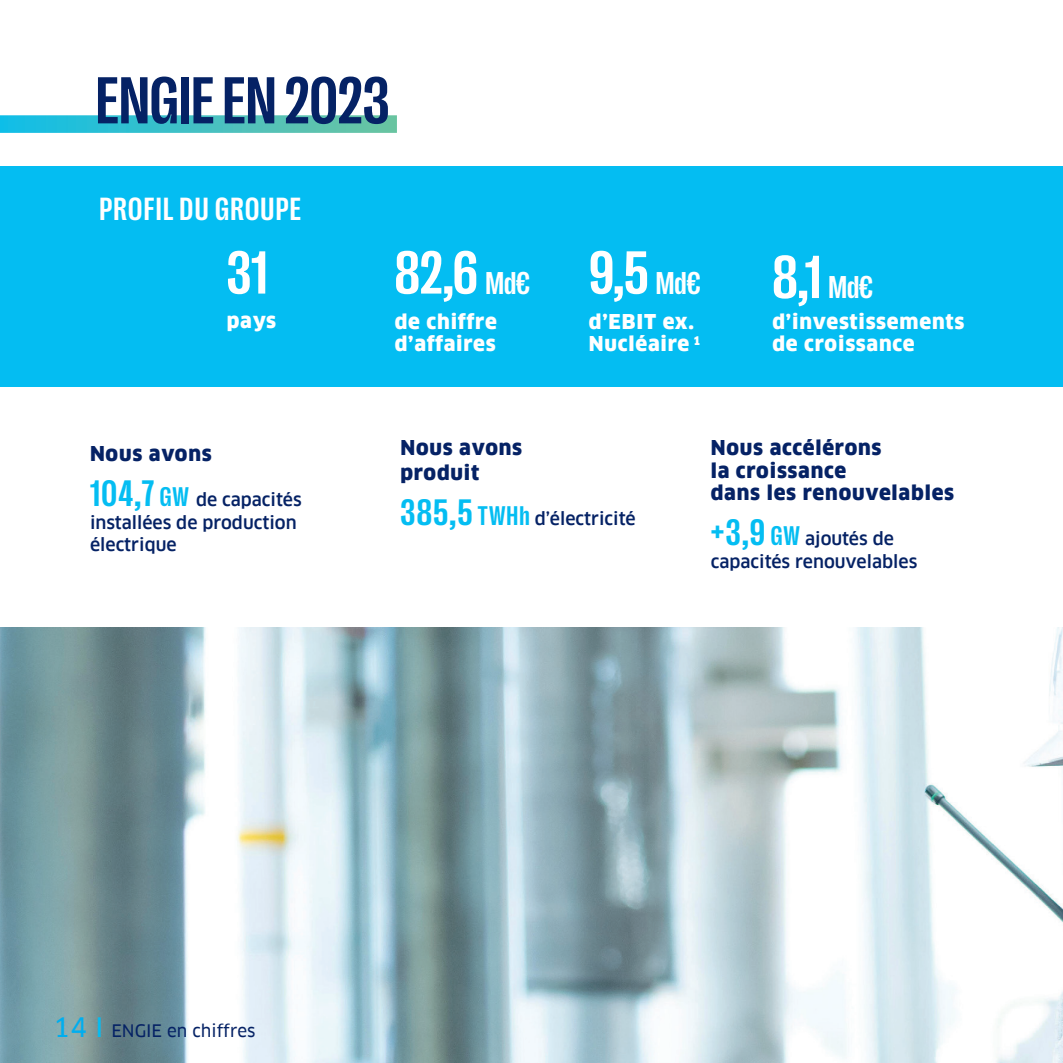
<style>
.page{position:relative;width:1063px;height:1063px;background:#fff}
.page>*{position:absolute;margin:0;border:0;box-sizing:border-box;transform-origin:0 0}
.Titre_N1_souligné{font:700 condensed 67.5px "Right Grotesk";color:#052265}
.Texte_introduction{font:700 condensed 61.75px "Right Grotesk";color:#fff}
.t1{font:700 condensed 32.75px "Right Grotesk";letter-spacing:.04em;color:#fff}
.Texte_introduction-2{font:900 20px/22.5px "Clan Pro";letter-spacing:.04em;color:#fff}
.t2{font:900 20px/22.5px "Clan Pro";letter-spacing:.04em;color:#052265}
.t3{font:500 17.5px/22.5px "Clan Pro";color:#052265}
.Texte_courant{font:17px "Clan Pro News";color:#052265}
.s1{font-size:32.25px}
.s2{font-family:"Right Grotesk";font-weight:700;font-stretch:condensed;font-size:37.5px;color:#04bdf2}
.s3{font-family:"Right Grotesk";font-weight:700;font-stretch:condensed;font-size:27.5px;color:#04bdf2}
.s4{font-size:26.25px;color:#00aeef}
.s5{font-size:26.25px;color:#04bdf2}
</style>
<div class="page">
<div style="left:0;top:167px;width:1063px;height:220px;background:#04bdf2"></div>
<div style="left:0;top:115px;width:397px;height:18px;background:linear-gradient(to right,#12bee7,#70c4a0)"></div>
<img style="left:0;top:627px;width:1063px;height:436px">
<p class="Titre_N1_souligné" style="left:96px;top:65px;width:295px">ENGIE EN 2023</p>
<p class="t1" style="left:99px;top:192px;width:203px">PROFIL DU GROUPE</p>
<p class="Texte_introduction" style="left:227px;top:240px;width:42px">31</p>
<p class="Texte_introduction" style="left:589px;top:240px;width:113px">9,5 <span class="s1">Md€</span></p>
<p class="Texte_introduction-2" style="left:227px;top:310px;width:51px">pays</p>
<p class="Texte_introduction" style="left:395px;top:240px;width:137px">82,6 <span class="s1">Md€</span></p>
<p class="Texte_introduction" style="left:772px;top:245px;width:102px">8,1 <span class="s1">Md€</span></p>
<p class="Texte_introduction-2" style="left:589px;top:310px;width:113px">d’EBIT ex.<br>Nucléaire <sup>1</sup></p>
<p class="Texte_introduction-2" style="left:395px;top:310px;width:104px">de chiffre d’affaires</p>
<p class="Texte_introduction-2" style="left:772px;top:310px;width:194px">d’investissements de croissance</p>
<p class="t2" style="left:90px;top:443px;width:123px">Nous avons</p>
<p class="t3" style="left:90px;top:489px;width:213px"><span class="s2">104,7</span> <span class="s3">GW</span> de capacités installées de production électrique</p>
<p class="t2" style="left:400px;top:435px;width:123px;line-height:25px">Nous avons produit</p>
<p class="t3" style="left:400px;top:508px;width:237px"><span class="s2">385,5</span> <span class="s3">TWHh</span> d’électricité</p>
<p class="t2" style="left:711px;top:437px;width:245px">Nous accélérons<br>la croissance<br>dans les renouvelables</p>
<p class="t3" style="left:711px;top:528px;width:208px"><span class="s2">+3,9</span> <span class="s3">GW</span> ajoutés de capacités renouvelables</p>
<p class="Texte_courant" style="left:53px;top:1020px;width:204px"><span class="s4">14</span> <span class="s5">I</span> ENGIE en chiffres</p>
</div>
